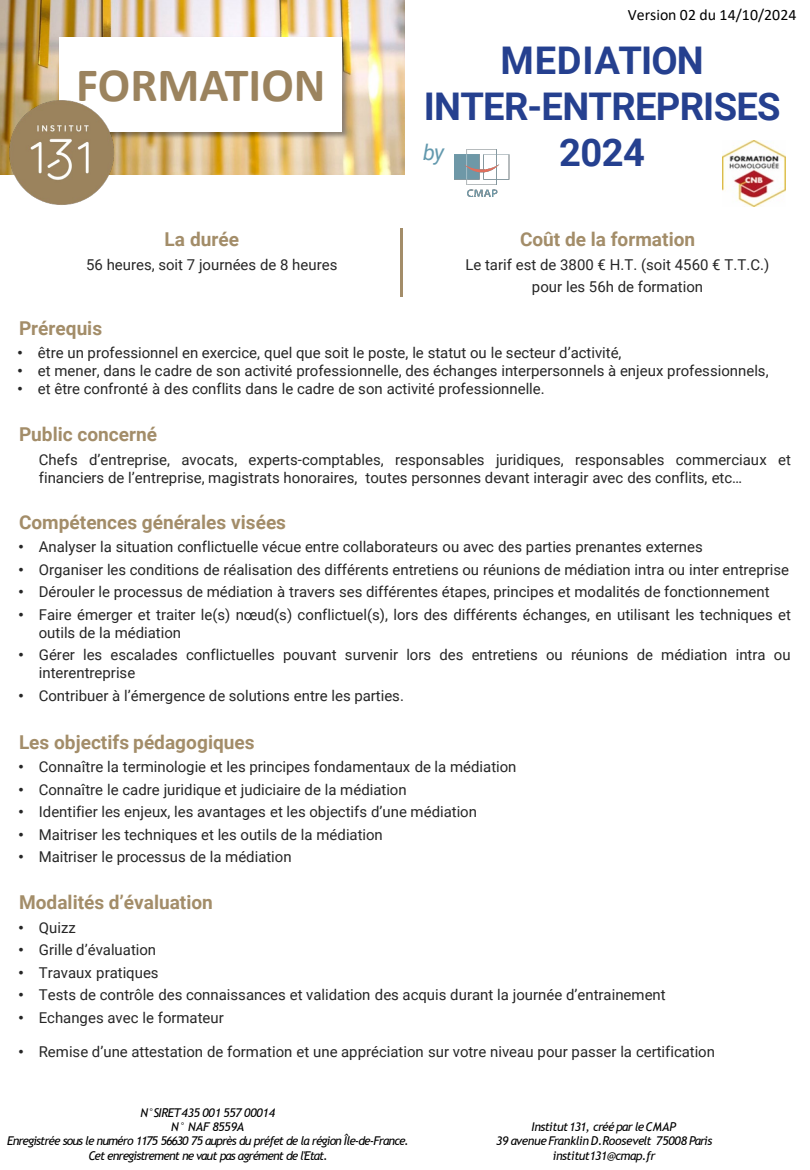
<style>
.page{position:relative;width:810px;height:1170px;background:#fff}
.page>*{position:absolute;margin:0;border:0;box-sizing:border-box;transform-origin:0 0}
.t1{font:700 48px "Calibri";color:#9b835e}
.t2{font:700 38.1px/45.8px "Roboto";letter-spacing:-.02em;color:#25408f;text-align:center}
.t3{font:italic 21.75px "Roboto";color:#6399ae}
.t4{font:700 19.05px "Roboto";color:#a38d69}
.t5{font:15.9px "Calibri";letter-spacing:.005em;color:#000}
.t6{font:15px/18px "Roboto";color:#262626}
.t7{font:italic 12px "Trebuchet MS";letter-spacing:-.07em;color:#000}
.t8{font:italic 12px "Trebuchet MS";letter-spacing:-.045em;color:#000}
.t9{font:italic 12px "Trebuchet MS";letter-spacing:-.03em;color:#000}
.t10{font:italic 12px "Trebuchet MS";letter-spacing:-.015em;color:#000}
.s1{font-family:"Arial"}
</style>
<div class="page">
<img style="left:0;top:0;width:405px;height:175px">
<img style="left:57px;top:35px;width:295px;height:3px">
<img style="left:44px;top:38px;width:320px;height:114px">
<div style="left:60px;top:38px;width:282px;height:94px;background:#fff"></div>
<img style="left:9px;top:99px;width:106px;height:106px">
<hr style="left:400px;top:228px;width:2px;height:68px;background:#a38d69">
<img style="left:454px;top:149px;width:56px;height:48px">
<img style="left:722px;top:140px;width:64px;height:66px">
<h1 class="t1" style="left:76px;top:51px;width:251px">FORMATION</h1>
<p class="t4" style="left:165px;top:226px;width:76px">La durée</p>
<p class="t6" style="left:86px;top:255px;width:253px">56 heures, soit 7 journées de 8 heures</p>
<p class="t5" style="left:628px;top:4px;width:170px">Version 02 du 14/10/2024</p>
<p class="t2" style="left:424px;top:36px;width:358px">MEDIATION<br>INTER-ENTREPRISES</p>
<p class="t3" style="left:423px;top:138px;width:23px">by</p>
<p class="t2" style="left:559px;top:128px;width:87px">2024</p>
<p class="t4" style="left:520px;top:226px;width:177px">Coût de la formation</p>
<p class="t6" style="left:465px;top:255px;width:305px">Le tarif est de 3800 € H.T. (soit 4560 € T.T.C.)</p>
<p class="t6" style="left:532px;top:277px;width:173px">pour les 56h de formation</p>
<p class="t4" style="left:19px;top:315px;width:85px">Prérequis</p>
<p class="t6" style="left:18px;top:343px;width:605px"><span class="s1">•</span> être un professionnel en exercice, quel que soit le poste, le statut ou le secteur d’activité,</p>
<p class="t6" style="left:18px;top:361px;width:752px"><span class="s1">•</span> et mener, dans le cadre de son activité professionnelle, des échanges interpersonnels à enjeux professionnels,</p>
<p class="t6" style="left:18px;top:379px;width:529px"><span class="s1">•</span> et être confronté à des conflits dans le cadre de son activité professionnelle.</p>
<p class="t4" style="left:19px;top:421px;width:139px">Public concerné</p>
<p class="t6" style="left:39px;top:450px;width:754px">Chefs d’entreprise, avocats, experts-comptables, responsables juridiques, responsables commerciaux et financiers de l’entreprise, magistrats honoraires, toutes personnes devant interagir avec des conflits, etc…</p>
<p class="t4" style="left:19px;top:509px;width:269px">Compétences générales visées</p>
<p class="t6" style="left:19px;top:538px;width:686px"><span class="s1">•</span> Analyser la situation conflictuelle vécue entre collaborateurs ou avec des parties prenantes externes</p>
<p class="t6" style="left:18px;top:560px;width:772px"><span class="s1">•</span> Organiser les conditions de réalisation des différents entretiens ou réunions de médiation intra ou inter entreprise</p>
<p class="t6" style="left:18px;top:583px;width:753px"><span class="s1">•</span> Dérouler le processus de médiation à travers ses différentes étapes, principes et modalités de fonctionnement</p>
<p class="t6" style="left:39px;top:605px;width:754px;text-indent:-20px"><span class="s1">•</span> Faire émerger et traiter le(s) nœud(s) conflictuel(s), lors des différents échanges, en utilisant les techniques et outils de la médiation</p>
<p class="t6" style="left:39px;top:646px;width:753px;text-indent:-20px"><span class="s1">•</span> Gérer les escalades conflictuelles pouvant survenir lors des entretiens ou réunions de médiation intra ou interentreprise</p>
<p class="t6" style="left:18px;top:686px;width:387px"><span class="s1">•</span> Contribuer à l’émergence de solutions entre les parties.</p>
<p class="t4" style="left:19px;top:729px;width:237px">Les objectifs pédagogiques</p>
<p class="t6" style="left:19px;top:757px;width:499px"><span class="s1">•</span> Connaître la terminologie et les principes fondamentaux de la médiation</p>
<p class="t6" style="left:18px;top:780px;width:390px"><span class="s1">•</span> Connaître le cadre juridique et judiciaire de la médiation</p>
<p class="t6" style="left:18px;top:802px;width:460px"><span class="s1">•</span> Identifier les enjeux, les avantages et les objectifs d’une médiation</p>
<p class="t6" style="left:18px;top:825px;width:366px"><span class="s1">•</span> Maitriser les techniques et les outils de la médiation</p>
<p class="t6" style="left:18px;top:847px;width:275px"><span class="s1">•</span> Maitriser le processus de la médiation</p>
<p class="t4" style="left:19px;top:889px;width:195px">Modalités d’évaluation</p>
<p class="t6" style="left:19px;top:918px;width:59px"><span class="s1">•</span> Quizz</p>
<p class="t6" style="left:19px;top:940px;width:139px"><span class="s1">•</span> Grille d’évaluation</p>
<p class="t6" style="left:19px;top:963px;width:142px"><span class="s1">•</span> Travaux pratiques</p>
<p class="t6" style="left:19px;top:985px;width:649px"><span class="s1">•</span> Tests de contrôle des connaissances et validation des acquis durant la journée d’entrainement</p>
<p class="t6" style="left:18px;top:1008px;width:207px"><span class="s1">•</span> Echanges avec le formateur</p>
<p class="t6" style="left:18px;top:1042px;width:698px"><span class="s1">•</span> Remise d’une attestation de formation et une appréciation sur votre niveau pour passer la certification</p>
<p class="t10" style="left:140px;top:1105px;width:136px">N°SIRET435 001 557 00014</p>
<p class="t10" style="left:171px;top:1119px;width:74px">N° NAF 8559A</p>
<p class="t7" style="left:7px;top:1134px;width:403px">Enregistrée sous le numéro 1175 56630 75 auprès du préfet de la région Île-de-France.</p>
<p class="t7" style="left:88px;top:1148px;width:241px">Cet enregistrement ne vaut pas agrément de l'Etat.</p>
<p class="t8" style="left:531px;top:1119px;width:146px">Institut131, créé par le CMAP</p>
<p class="t9" style="left:496px;top:1134px;width:218px">39 avenue Franklin D.Roosevelt 75008 Paris</p>
<p class="t8" style="left:553px;top:1148px;width:104px">institut131@cmap.fr</p>
</div>
